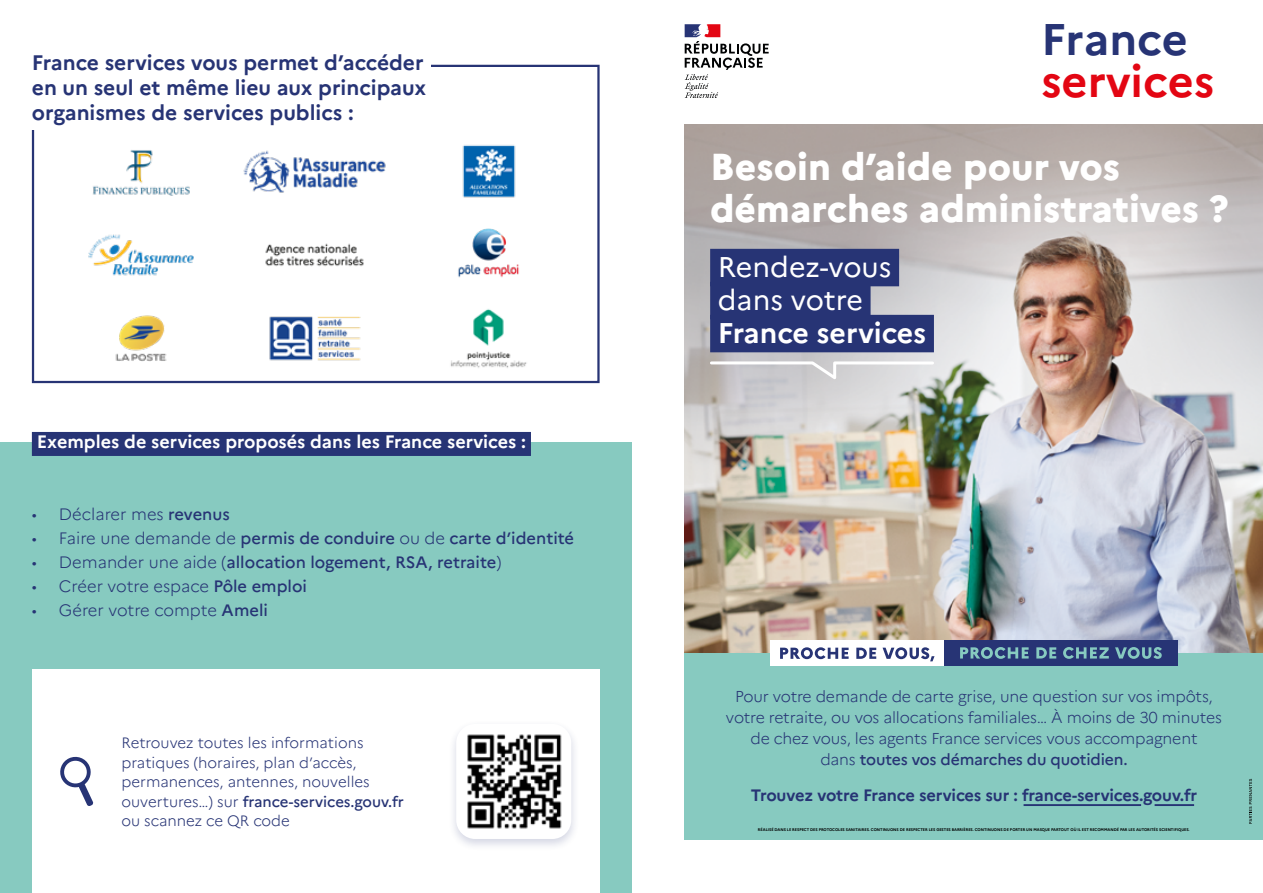
<style>
.page{position:relative;width:1263px;height:893px;background:#fff}
.page>*{position:absolute;margin:0;border:0;box-sizing:border-box;transform-origin:0 0}
.t1{font:700 44.25px "Marianne";color:#e30613}
.t2{font:700 44.25px "Marianne";color:#273475}
.t3{font:800 37.5px/42px "Marianne";color:#fff}
.t4{font:28.5px "Marianne";color:#fff}
.t5{font:700 28.5px "Marianne";color:#fff}
.t6{font:700 21px/25.2px "Marianne";color:#273475}
.t7{font:700 18px "Marianne";color:#fff}
.t8{font:500 16.5px "Marianne";color:#273475}
.t9{font:300 16.5px "Marianne";color:#273475}
.t10{font:700 16.5px "Marianne";letter-spacing:-.01em;color:#273475}
.t11{font:300 15.75px/21px "Marianne";letter-spacing:-.01em;color:#273475;text-align:center}
.TXT_SOULIGNÉ_SANS{font:300 15px/19.5px "Marianne";color:#273475}
.t12{font:700 3.9px "Marianne";letter-spacing:-.01em;color:#000}
.s1{font-weight:500}
.s2{font-weight:300}
</style>
<div class="page">
<div style="left:685px;top:124px;width:578px;height:716px;background:#87cac0"></div>
<svg style="left:685px;top:24px;width:84px;height:74px"></svg>
<img style="left:685px;top:124px;width:578px;height:529px">
<svg style="left:1249px;top:779px;width:3px;height:45px"></svg>
<div style="left:943px;top:640px;width:235px;height:25px;background:#273475"></div>
<svg style="left:960px;top:647px;width:68px;height:12px"></svg>
<svg style="left:1036px;top:647px;width:20px;height:11px"></svg>
<svg style="left:1063px;top:647px;width:46px;height:12px"></svg>
<svg style="left:1115px;top:647px;width:47px;height:12px"></svg>
<div style="left:770px;top:640px;width:173px;height:25px;background:#fff"></div>
<svg style="left:780px;top:647px;width:68px;height:12px"></svg>
<svg style="left:856px;top:648px;width:20px;height:11px"></svg>
<svg style="left:882px;top:647px;width:52px;height:14px"></svg>
<hr style="left:1023px;top:804px;width:118px;height:2px;background:#273475">
<hr style="left:1154px;top:804px;width:40px;height:2px;background:#273475">
<div style="left:710px;top:249px;width:189px;height:37px;background:#273475"></div>
<div style="left:710px;top:282px;width:160px;height:37px;background:#273475"></div>
<div style="left:710px;top:315px;width:224px;height:37px;background:#273475"></div>
<svg style="left:708px;top:360px;width:227px;height:23px;background:#d5d4d6"></svg>
<div style="left:0;top:442px;width:631px;height:451px;background:#87cac0"></div>
<div style="left:32px;top:670px;width:568px;height:223px;background:#fff"></div>
<svg style="left:60px;top:756px;width:33px;height:50px"></svg>
<div style="left:448px;top:719px;width:131px;height:132px;background:#273475;opacity:.2"></div>
<div style="left:456px;top:724px;width:115px;height:115px;background:#fff;border-radius:19px"></div>
<img style="left:467px;top:734px;width:95px;height:95px">
<div style="left:32px;top:432px;width:499px;height:24px;background:#273475"></div>
<img style="left:458px;top:228px;width:61px;height:50px">
<img style="left:462px;top:145px;width:54px;height:53px">
<img style="left:115px;top:315px;width:52px;height:46px">
<img style="left:88px;top:234px;width:106px;height:42px">
<img style="left:243px;top:150px;width:143px;height:43px">
<img style="left:93px;top:150px;width:97px;height:46px">
<img style="left:269px;top:316px;width:92px;height:45px">
<img style="left:265px;top:243px;width:99px;height:24px">
<img style="left:450px;top:309px;width:77px;height:59px">
<div style="left:32px;top:65px;width:568px;height:318px;border:2px solid #273475"></div>
<div style="left:28px;top:50px;width:403px;height:80px;background:#fff"></div>
<p class="t6" style="left:32px;top:50px;width:396px">France services vous permet d’accéder en un seul et même lieu aux principaux organismes de services publics :</p>
<p class="t7" style="left:37px;top:431px;width:491px">Exemples de services proposés dans les France services :</p>
<p class="t9" style="left:32px;top:504px;width:199px">• Déclarer mes <span class="s1">revenus</span></p>
<p class="t8" style="left:32px;top:528px;width:544px"><span class="s2">• Faire une demande de</span> permis de conduire <span class="s2">ou de</span> carte d’identité</p>
<p class="t8" style="left:32px;top:552px;width:471px"><span class="s2">• Demander une aide (</span>allocation logement, RSA, retraite<span class="s2">)</span></p>
<p class="t9" style="left:32px;top:576px;width:277px">• Créer votre espace <span class="s1">Pôle emploi</span></p>
<p class="t9" style="left:32px;top:600px;width:238px">• Gérer votre compte <span class="s1">Ameli</span></p>
<p class="TXT_SOULIGNÉ_SANS" style="left:121px;top:733px;width:284px">Retrouvez toutes les informations pratiques (horaires, plan d’accès, permanences, antennes, nouvelles ouvertures…) sur <span class="s1">france-services.gouv.fr </span>ou scannez ce QR code</p>
<h1 class="t2" style="left:1041px;top:12px;width:149px">France</h1>
<h1 class="t1" style="left:1041px;top:54px;width:175px">services</h1>
<p class="t3" style="left:710px;top:145px;width:520px">Besoin d’aide pour vos démarches administratives ?</p>
<p class="t4" style="left:718px;top:249px;width:175px">Rendez-vous</p>
<p class="t4" style="left:718px;top:282px;width:147px">dans votre</p>
<p class="t5" style="left:718px;top:315px;width:210px">France services</p>
<p class="t11" style="left:726px;top:686px;width:497px">Pour votre demande de carte grise, une question sur vos impôts, votre retraite, ou vos allocations familiales… À moins de 30 minutes de chez vous, les agents France services vous accompagnent<br>dans <span class="s1">toutes vos démarches du quotidien.</span></p>
<p class="t10" style="left:751px;top:785px;width:448px">Trouvez votre France services sur : france-services.gouv.fr</p>
<p class="t12" style="left:758px;top:827px;width:433px">RÉALISÉ DANS LE RESPECT DES PROTOCOLES SANITAIRES. CONTINUONS DE RESPECTER LES GESTES BARRIÈRES. CONTINUONS DE PORTER UN MASQUE PARTOUT OÙ IL EST RECOMMANDÉ PAR LES AUTORITÉS SCIENTIFIQUES.</p>
</div>
